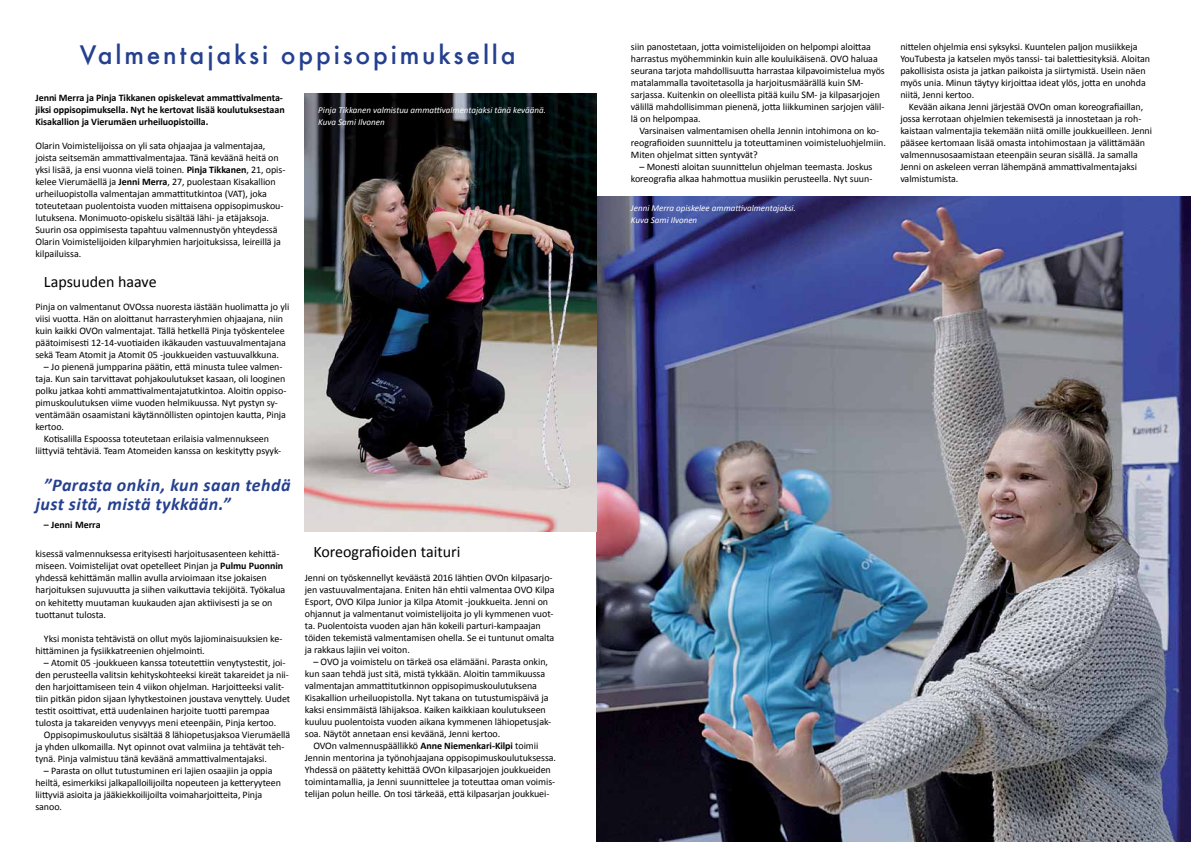
<style>
.page{position:relative;width:1191px;height:842px;background:#fff}
.page>*{position:absolute;margin:0;border:0;box-sizing:border-box;transform-origin:0 0}
.t1{font:500 28px "Futura T";letter-spacing:.1em;color:#25408f}
.t2{font:italic 700 18px/19px "Calibri";letter-spacing:.025em;color:#25408f}
.t3{font:16px "Calibri";color:#000}
.t4{font:10px/12px "Calibri";letter-spacing:-.005em;color:#000}
.t5{font:700 10px/12px "Calibri";letter-spacing:-.005em;color:#000}
.t6{font:italic 9px/12px "Calibri";color:#fff}
.s1{font-weight:700}
</style>
<div class="page">
<img style="left:596px;top:197px;width:595px;height:645px">
<img style="left:305px;top:94px;width:292px;height:437px">
<h1 class="t1" style="left:80px;top:38px;width:437px">Valmentajaksi oppisopimuksella</h1>
<p class="t5" style="left:35px;top:91px;width:251px">Jenni Merra ja Pinja Tikkanen opiskelevat ammattivalmenta&shy;jiksi oppisopimuksella. Nyt he kertovat lisää koulutuksestaan<br>Kisakallion ja Vierumäen urheiluopistoilla.</p>
<p class="t4" style="left:35px;top:139px;width:251px">Olarin Voimistelijoissa on yli sata ohjaajaa ja valmentajaa, joista seitsemän ammattivalmentajaa. Tänä keväänä heitä on yksi lisää, ja ensi vuonna vielä toinen. <span class="s1">Pinja Tikkanen</span>, 21, opis&shy;kelee Vierumäellä ja <span class="s1">Jenni Merra</span>, 27, puolestaan Kisakallion urheiluopistolla valmentajan ammattitutkintoa (VAT), joka toteutetaan puolentoista vuoden mittaisena oppisopimuskou&shy;lutuksena. Monimuoto-opiskelu sisältää lähi- ja etäjaksoja.<br>Suurin osa oppimisesta tapahtuu valmennustyön yhteydessä Olarin Voimistelijoiden kilparyhmien harjoituksissa, leireillä ja kilpailuissa.</p>
<h3 class="t3" style="left:44px;top:271px;width:114px">Lapsuuden haave</h3>
<p class="t4" style="left:35px;top:300px;width:255px">Pinja on valmentanut OVOssa nuoresta iästään huolimatta jo yli viisi vuotta. Hän on aloittanut harrasteryhmien ohjaajana, niin kuin kaikki OVOn valmentajat. Tällä hetkellä Pinja työskentelee päätoimisesti 12-14-vuotiaiden ikäkauden vastuuvalmentajana sekä Team Atomit ja Atomit 05 -joukkueiden vastuuvalkkuna.</p>
<p class="t4" style="left:44px;top:360px;width:240px">– Jo pienenä jumpparina päätin, että minusta tulee valmen-</p>
<p class="t4" style="left:35px;top:372px;width:251px">taja. Kun sain tarvittavat pohjakoulutukset kasaan, oli looginen</p>
<p class="t4" style="left:35px;top:384px;width:252px">polku jatkaa kohti ammattivalmentajatutkintoa. Aloitin oppiso-</p>
<p class="t4" style="left:35px;top:396px;width:244px">pimuskoulutuksen viime vuoden helmikuussa. Nyt pystyn sy-</p>
<p class="t4" style="left:35px;top:408px;width:252px">ventämään osaamistani käytännöllisten opintojen kautta, Pinja</p>
<p class="t4" style="left:35px;top:420px;width:30px">kertoo.</p>
<p class="t4" style="left:44px;top:432px;width:227px">Kotisalilla Espoossa toteutetaan erilaisia valmennukseen</p>
<p class="t4" style="left:35px;top:444px;width:247px">liittyviä tehtäviä. Team Atomeiden kanssa on keskitytty psyyk-</p>
<h2 class="t2" style="left:35px;top:475px;width:257px;text-indent:8px">”Parasta onkin, kun saan tehdä just sitä, mistä tykkään.”</h2>
<p class="t5" style="left:44px;top:518px;width:58px">– Jenni Merra</p>
<p class="t4" style="left:35px;top:548px;width:251px">kisessä valmennuksessa erityisesti harjoitusasenteen kehittä&shy;miseen. Voimistelijat ovat opetelleet Pinjan ja <span class="s1">Pulmu Puonnin </span>yhdessä kehittämän mallin avulla arvioimaan itse jokaisen harjoituksen sujuvuutta ja siihen vaikuttavia tekijöitä. Työkalua on kehitetty muutaman kuukauden ajan aktiivisesti ja se on tuottanut tulosta.</p>
<p class="t4" style="left:35px;top:632px;width:249px;text-indent:8px">Yksi monista tehtävistä on ollut myös lajiominaisuuksien ke&shy;hittäminen ja fysiikkatreenien ohjelmointi.</p>
<p class="t4" style="left:35px;top:656px;width:256px;text-indent:9px">– Atomit 05 -joukkueen kanssa toteutettiin venytystestit, joi&shy;den perusteella valitsin kehityskohteeksi kireät takareidet ja nii&shy;den harjoittamiseen tein 4 viikon ohjelman. Harjoitteeksi valit&shy;tiin pitkän pidon sijaan lyhytkestoinen joustava venyttely. Uudet testit osoittivat, että uudenlainen harjoite tuotti parempaa tulosta ja takareiden venyvyys meni eteenpäin, Pinja kertoo.</p>
<p class="t4" style="left:35px;top:728px;width:256px;text-indent:8px">Oppisopimuskoulutus sisältää 8 lähiopetusjaksoa Vierumäellä ja yhden ulkomailla. Nyt opinnot ovat valmiina ja tehtävät teh&shy;tynä. Pinja valmistuu tänä keväänä ammattivalmentajaksi.</p>
<p class="t4" style="left:35px;top:764px;width:247px;text-indent:8px">– Parasta on ollut tutustuminen eri lajien osaajiin ja oppia heiltä, esimerkiksi jalkapalloilijoilta nopeuteen ja ketteryyteen liittyviä asioita ja jääkiekkoilijoilta voimaharjoitteita, Pinja sanoo.</p>
<p class="t6" style="left:318px;top:103px;width:229px">Pinja Tikkanen valmistuu ammattivalmentajaksi tänä keväänä.<br>Kuva Sami Ilvonen</p>
<h3 class="t3" style="left:313px;top:541px;width:149px">Koreografioiden taituri</h3>
<p class="t4" style="left:305px;top:571px;width:251px">Jenni on työskennellyt keväästä 2016 lähtien OVOn kilpasarjo&shy;jen vastuuvalmentajana. Eniten hän ehtii valmentaa OVO Kilpa Esport, OVO Kilpa Junior ja Kilpa Atomit -joukkueita. Jenni on ohjannut ja valmentanut voimistelijoita jo yli kymmenen vuot&shy;ta. Puolentoista vuoden ajan hän kokeili parturi-kampaajan töiden tekemistä valmentamisen ohella. Se ei tuntunut omalta ja rakkaus lajiin vei voiton.</p>
<p class="t4" style="left:305px;top:655px;width:248px;text-indent:8px">– OVO ja voimistelu on tärkeä osa elämääni. Parasta onkin, kun saan tehdä just sitä, mistä tykkään. Aloitin tammikuussa valmentajan ammattitutkinnon oppisopimuskoulutuksena Kisakallion urheiluopistolla. Nyt takana on tutustumispäivä ja kaksi ensimmäistä lähijaksoa. Kaiken kaikkiaan koulutukseen kuuluu puolentoista vuoden aikana kymmenen lähiopetusjak&shy;soa. Näytöt annetaan ensi keväänä, Jenni kertoo.</p>
<p class="t4" style="left:305px;top:739px;width:253px;text-indent:8px">OVOn valmennuspäällikkö <span class="s1">Anne Niemenkari-Kilpi</span> toimii Jennin mentorina ja työnohjaajana oppisopimuskoulutuksessa.<br>Yhdessä on päätetty kehittää OVOn kilpasarjojen joukkueiden toimintamallia, ja Jenni suunnittelee ja toteuttaa oman voimis&shy;telijan polun heille. On tosi tärkeää, että kilpasarjan joukkuei-</p>
<p class="t4" style="left:631px;top:40px;width:255px">siin panostetaan, jotta voimistelijoiden on helpompi aloittaa harrastus myöhemminkin kuin alle kouluikäisenä. OVO haluaa seurana tarjota mahdollisuutta harrastaa kilpavoimistelua myös matalammalla tavoitetasolla ja harjoitusmäärällä kuin SM&shy;sarjassa. Kuitenkin on oleellista pitää kuilu SM- ja kilpasarjojen välillä mahdollisimman pienenä, jotta liikkuminen sarjojen välil&shy;lä on helpompaa.</p>
<p class="t4" style="left:631px;top:124px;width:256px;text-indent:9px">Varsinaisen valmentamisen ohella Jennin intohimona on ko&shy;reografioiden suunnittelu ja toteuttaminen voimisteluohjelmiin.<br>Miten ohjelmat sitten syntyvät?</p>
<p class="t4" style="left:631px;top:160px;width:243px;text-align:right">– Monesti aloitan suunnittelun ohjelman teemasta. Joskus koreografia alkaa hahmottua musiikin perusteella. Nyt suun-</p>
<p class="t6" style="left:631px;top:201px;width:166px">Jenni Merra opiskelee ammattivalmentajaksi.<br>Kuva Sami Ilvonen</p>
<p class="t4" style="left:900px;top:40px;width:251px">nittelen ohjelmia ensi syksyksi. Kuuntelen paljon musiikkeja YouTubesta ja katselen myös tanssi- tai balettiesityksiä. Aloitan pakollisista osista ja jatkan paikoista ja siirtymistä. Usein näen myös unia. Minun täytyy kirjoittaa ideat ylös, jotta en unohda niitä, Jenni kertoo.</p>
<p class="t4" style="left:900px;top:100px;width:253px;text-indent:8px">Kevään aikana Jenni järjestää OVOn oman koreografiaillan, jossa kerrotaan ohjelmien tekemisestä ja innostetaan ja roh&shy;kaistaan valmentajia tekemään niitä omille joukkueilleen. Jenni pääsee kertomaan lisää omasta intohimostaan ja välittämään valmennusosaamistaan eteenpäin seuran sisällä. Ja samalla Jenni on askeleen verran lähempänä ammattivalmentajaksi valmistumista.</p>
</div>
